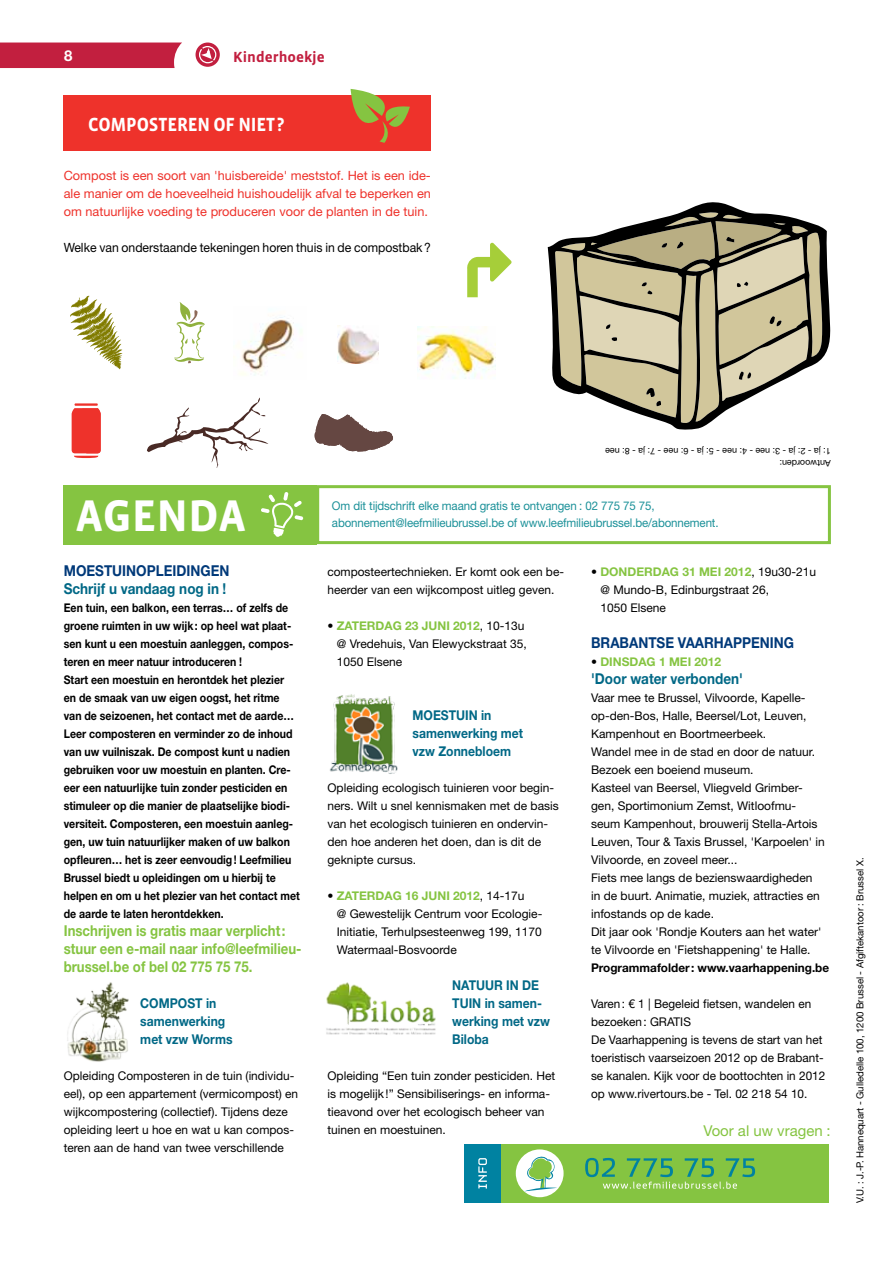
<style>
.page{position:relative;width:893px;height:1263px;background:#fff}
.page>*{position:absolute;margin:0;border:0;box-sizing:border-box;transform-origin:0 0}
.t1{font:700 45.45px "Vista Sans";color:#fff}
.t2{font:700 19.5px "Vista Sans";color:#fff;scale:.93 1}
.t3{font:700 15px/18px "Helvetica Neue LT Std";color:#85c441;scale:.88 1}
.t4{font:700 15px "Helvetica Neue LT Std";color:#003979;scale:.9 1}
.t5{font:700 15px "Helvetica Neue LT Std";color:#006886;scale:.9 1}
.t6{font:15px "Helvetica Neue LT Std";color:#85c441}
.t7{font:700 15px "Vista Sans";color:#c21f3f}
.t8{font:700 15px "Helvetica Neue LT Std";color:#fff}
.t9{font:700 13.5px/18px "Helvetica Neue LT Std";color:#006886;scale:.9 1}
.t10{font:12.75px/18px "Helvetica Neue LT Std";color:#ee322b;text-align:justify}
.t11{font:12.75px "Helvetica Neue LT Std";color:#000;scale:.96 1}
.t12{font:12px/18px "Helvetica Neue LT Std";color:#000}
.t13{font:700 12px/18px "Helvetica Neue LT Std";color:#000;scale:.88 1}
.t14{font:12px/17px "Helvetica Neue LT Std";letter-spacing:-.01em;color:#1c9199;scale:.96 1}
.t15{font:700 12px "Helvetica Neue LT Std";color:#85c441}
.t16{font:700 12px "Helvetica Neue LT Std";color:#000}
.t17{font:9.75px "Helvetica Neue LT Std";letter-spacing:-.005em;color:#000}
.t18{font:9px/12px "Helvetica Neue LT Std";color:#000}
.s1{font-weight:400;color:#000}
.s2{font-weight:700;color:#85c441}
</style>
<div class="page">
<div style="left:0;top:43px;width:182px;height:25px;background:#c21f3f"></div>
<div style="left:196px;top:43px;width:24px;height:24px;background:#c21f3f;border-radius:50%"></div>
<svg style="left:198px;top:45px;width:19px;height:19px"></svg>
<div style="left:63px;top:485px;width:253px;height:59px;background:#85c441"></div>
<div style="left:316px;top:485px;width:515px;height:59px;border:3px solid #85c441"></div>
<svg style="left:261px;top:492px;width:42px;height:45px"></svg>
<div style="left:64px;top:96px;width:367px;height:55px;background:#ee322b"></div>
<svg style="left:351px;top:89px;width:59px;height:54px"></svg>
<img style="left:67px;top:982px;width:62px;height:80px">
<img style="left:330px;top:694px;width:68px;height:80px">
<img style="left:326px;top:982px;width:110px;height:53px">
<img style="left:338px;top:325px;width:40px;height:38px">
<img style="left:418px;top:327px;width:77px;height:52px">
<svg style="left:467px;top:243px;width:44px;height:54px"></svg>
<svg style="left:147px;top:397px;width:121px;height:71px"></svg>
<svg style="left:315px;top:414px;width:78px;height:38px"></svg>
<svg style="left:174px;top:302px;width:31px;height:61px"></svg>
<img style="left:240px;top:316px;width:54px;height:60px">
<div style="left:72px;top:401px;width:28px;height:7px;border:5px solid #fff"></div>
<hr style="left:75px;top:403px;width:23px;height:3px;background:#ee322b">
<svg style="left:71px;top:408px;width:30px;height:50px"></svg>
<svg style="left:548px;top:202px;width:283px;height:228px"></svg>
<svg style="left:70px;top:296px;width:53px;height:73px"></svg>
<div style="left:464px;top:1144px;width:365px;height:58px;background:#85c441"></div>
<div style="left:464px;top:1144px;width:37px;height:58px;background:#0082a1"></div>
<div style="left:516px;top:1149px;width:48px;height:48px;background:#fff;border-radius:50%"></div>
<svg style="left:525px;top:1156px;width:32px;height:35px"></svg>
<svg style="left:478px;top:1158px;width:9px;height:30px"></svg>
<svg style="left:585px;top:1158px;width:170px;height:31px"></svg>
<p class="t8" style="left:64px;top:46px;width:10px">8</p>
<p class="t7" style="left:233px;top:50px;width:93px">KINDERHOEKJE</p>
<h2 class="t2" style="left:88px;top:115px;width:26px">COMPO</h2>
<h2 class="t2" style="left:149px;top:115px;width:147px">STEREN OF NIET?</h2>
<p class="t10" style="left:64px;top:166px;width:369px">Compost is een soort van 'huisbereide' meststof. Het is een ide&shy;ale manier om de hoeveelheid huishoudelijk afval te beperken en om natuurlijke voeding te produceren voor de planten in de tuin.</p>
<p class="t11" style="left:64px;top:240px;width:384px">Welke van onderstaande tekeningen horen thuis in de compostbak?</p>
<p class="t18" style="left:831px;top:469px;width:227px;rotate:-180deg">Antwoorden:<br>1: ja - 2: ja - 3: nee - 4: nee - 5: ja - 6: nee - 7: ja - 8: nee</p>
<h1 class="t1" style="left:76px;top:492px;width:171px">AGENDA</h1>
<p class="t14" style="left:332px;top:497px;width:404px">Om dit tijdschrift elke maand gratis te ontvangen : 02 775 75 75, abonnement@leefmilieubrussel.be of www.leefmilieubrussel.be/abonnement.</p>
<p class="t4" style="left:64px;top:561px;width:24px">Moestui</p>
<p class="t4" style="left:126px;top:561px;width:21px">nopleidi</p>
<p class="t4" style="left:191px;top:561px;width:45px">ngen</p>
<p class="t5" style="left:64px;top:579px;width:182px">Schrijf u vandaag nog in !</p>
<p class="t13" style="left:64px;top:598px;width:270px">Een tuin, een balkon, een terras… of zelfs de groene ruimten in uw wijk: op heel wat plaat&shy;sen kunt u een moestuin aanleggen, compos&shy;teren en meer natuur introduceren !<br>Start een moestuin en herontdek het plezier<br>en de smaak van uw eigen oogst, het ritme van de seizoenen, het contact met de aarde… Leer composteren en verminder zo de inhoud van uw vuilniszak. De compost kunt u nadien gebruiken voor uw moestuin en planten. Cre&shy;ëer een natuurlijke tuin zonder pesticiden en stimuleer op die manier de plaatselijke biodi&shy;versiteit. Composteren, een moestuin aanleg&shy;gen, uw tuin natuurlijker maken of uw balkon opfleuren… het is zeer eenvoudig! Leefmilieu Brussel biedt u opleidingen om u hierbij te helpen en om u het plezier van het contact met de aarde te laten herontdekken.</p>
<p class="t3" style="left:64px;top:921px;width:272px">Inschrijven is gratis maar verplicht: stuur een e-mail naar info@leefmilieu&shy;brussel.be of bel 02 775 75 75.</p>
<p class="t9" style="left:140px;top:994px;width:104px">COMPOST in samenwerking met vzw Worms</p>
<p class="t12" style="left:64px;top:1067px;width:236px">Opleiding Composteren in de tuin (individu&shy;eel), op een appartement (vermicompost) en wijkcompostering (collectief). Tijdens deze opleiding leert u hoe en wat u kan compos&shy;teren aan de hand van twee verschillende</p>
<p class="t15" style="left:591px;top:564px;width:46px"><span class="s1">•</span> Donderdag</p>
<p class="t15" style="left:682px;top:564px;width:25px">31 mei</p>
<p class="t12" style="left:327px;top:563px;width:238px">composteertechnieken. Er komt ook een be&shy;heerder van een wijkcompost uitleg geven.</p>
<p class="t15" style="left:327px;top:618px;width:27px"><span class="s1">•</span> Zaterdag</p>
<p class="t12" style="left:600px;top:563px;width:217px;text-indent:124px"><span class="s2">2012</span>, 19u30-21u @ Mundo-B, Edinburgstraat 26,<br>1050 Elsene</p>
<p class="t4" style="left:591px;top:633px;width:22px">Braba</p>
<p class="t4" style="left:638px;top:633px;width:22px">ntse</p>
<p class="t4" style="left:678px;top:633px;width:12px">vaarhappe</p>
<p class="t4" style="left:760px;top:633px;width:37px">ning</p>
<p class="t15" style="left:591px;top:654px;width:40px"><span class="s1">•</span> Dinsdag</p>
<p class="t15" style="left:659px;top:654px;width:18px">1 mei</p>
<p class="t15" style="left:695px;top:654px;width:28px">2012</p>
<p class="t5" style="left:591px;top:669px;width:170px">'Door water verbonden'</p>
<p class="t12" style="left:591px;top:689px;width:235px">Vaar mee te Brussel, Vilvoorde, Kapelle&shy;op-den-Bos, Halle, Beersel/Lot, Leuven, Kampenhout en Boortmeerbeek.<br>Wandel mee in de stad en door de natuur.<br>Bezoek een boeiend museum.<br>Kasteel van Beersel, Vliegveld Grimber&shy;gen, Sportimonium Zemst, Witloofmu&shy;seum Kampenhout, brouwerij Stella-Artois Leuven, Tour &amp; Taxis Brussel, 'Karpoelen' in Vilvoorde, en zoveel meer...<br>Fiets mee langs de bezienswaardigheden<br>in de buurt. Animatie, muziek, attracties en infostands op de kade.<br>Dit jaar ook 'Rondje Kouters aan het water' te Vilvoorde en 'Fietshappening' te Halle.</p>
<p class="t16" style="left:591px;top:960px;width:240px">Programmafolder: www.vaarhappening.be</p>
<p class="t12" style="left:591px;top:995px;width:236px">Varen: € 1 | Begeleid fietsen, wandelen en bezoeken: GRATIS<br>De Vaarhappening is tevens de start van het toeristisch vaarseizoen 2012 op de Brabant&shy;se kanalen. Kijk voor de boottochten in 2012 op www.rivertours.be - Tel. 02 218 54 10.</p>
<p class="t12" style="left:337px;top:617px;width:192px;text-indent:68px"><span class="s2">23 juni 2012</span>, 10-13u @ Vredehuis, Van Elewyckstraat 35,<br>1050 Elsene</p>
<p class="t9" style="left:413px;top:706px;width:124px">MOESTUIN in samenwerking met vzw Zonnebloem</p>
<p class="t12" style="left:327px;top:779px;width:233px">Opleiding ecologisch tuinieren voor begin&shy;ners. Wilt u snel kennismaken met de basis van het ecologisch tuinieren en ondervin&shy;den hoe anderen het doen, dan is dit de geknipte cursus.</p>
<p class="t15" style="left:327px;top:888px;width:27px"><span class="s1">•</span> Zaterdag</p>
<p class="t12" style="left:337px;top:887px;width:207px;text-indent:68px"><span class="s2">16 juni 2012</span>, 14-17u<br>@ Gewestelijk Centrum voor Ecologie-<br>Initiatie, Terhulpsesteenweg 199, 1170<br>Watermaal-Bosvoorde</p>
<p class="t9" style="left:452px;top:976px;width:110px">NATUUR IN DE<br>TUIN in samen&shy;werking met vzw<br>Biloba</p>
<p class="t12" style="left:327px;top:1067px;width:229px">Opleiding “Een tuin zonder pesticiden. Het is mogelijk!” Sensibiliserings- en informa&shy;tieavond over het ecologisch beheer van tuinen en moestuinen.</p>
<p class="t6" style="left:703px;top:1121px;width:129px">Voor al uw vragen :</p>
<p class="t17" style="left:854px;top:1203px;width:347px;rotate:-90deg">V.U. : J.-P. Hannequart - Gulledelle 100, 1200 Brussel - Afgiftekantoor : Brussel X.</p>
</div>
